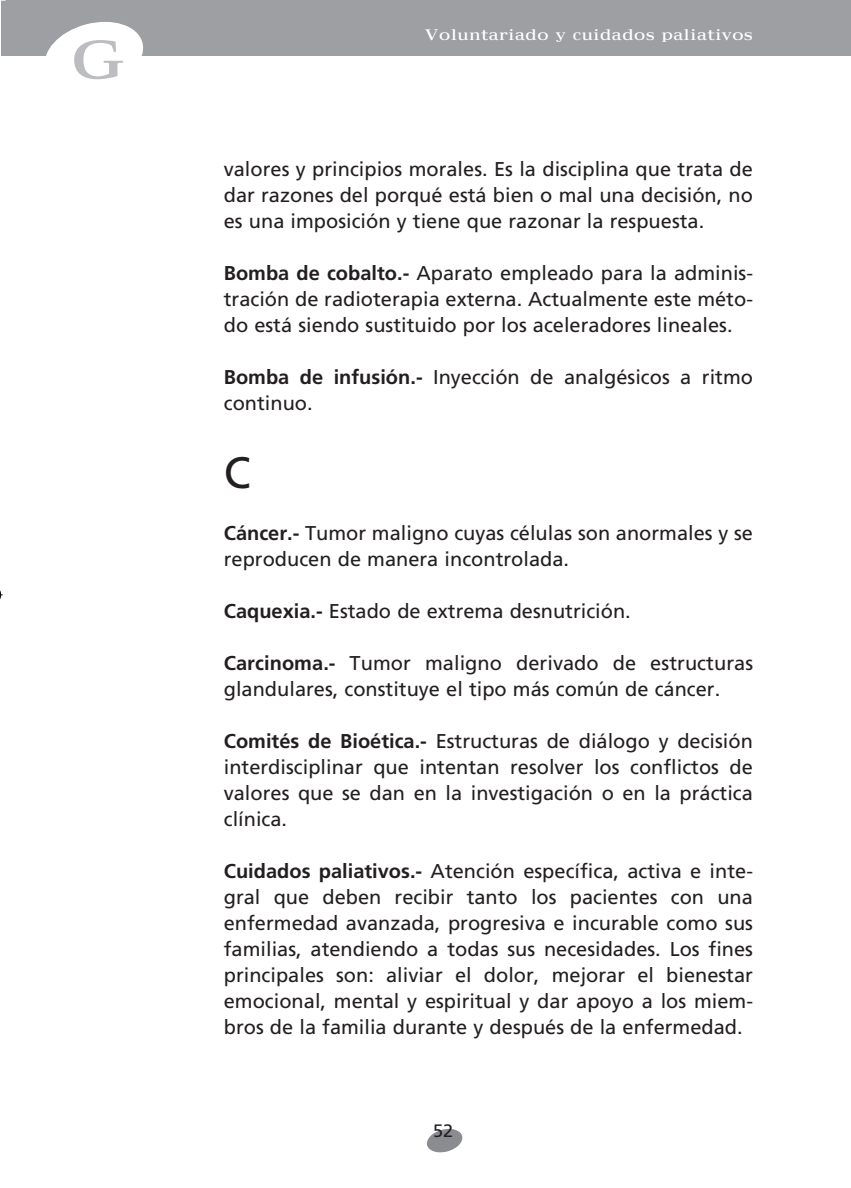
<style>
.page{position:relative;width:851px;height:1188px;background:#fff}
.page>*{position:absolute;margin:0;border:0;box-sizing:border-box;transform-origin:0 0}
.t1{font:50px "Maximus";color:#bcbdc0}
.t2{font:44px "Frutiger";color:#231f20}
.t3{font:20px/26px "Frutiger";color:#231f20;text-align:justify}
.t4{font:18px "Frutiger";color:#231f20}
.t5{font:14px "Maximus";color:#fff}
.s1{font-weight:700}
</style>
<div class="page">
<div style="left:1px;top:0;width:850px;height:56px;background:#9d9fa2"></div>
<svg style="left:427px;top:1129px;width:36px;height:24px"></svg>
<svg style="left:46px;top:22px;width:97px;height:34px"></svg>
<svg style="left:0;top:590px;width:3px;height:10px"></svg>
<h1 class="t1" style="left:70px;top:21px;width:58px">G</h1>
<p class="t5" style="left:424px;top:24px;width:330px">voluntariado y cuidados paliativos</p>
<p class="t3" style="left:224px;top:155px;width:530px">valores y principios morales. Es la disciplina que trata de dar razones del porqué está bien o mal una decisión, no es una imposición y tiene que razonar la respuesta.</p>
<p class="t3" style="left:224px;top:259px;width:530px"><span class="s1">Bomba de cobalto.-</span> Aparato empleado para la adminis&shy;tración de radioterapia externa. Actualmente este méto&shy;do está siendo sustituido por los aceleradores lineales.</p>
<p class="t3" style="left:224px;top:363px;width:530px"><span class="s1">Bomba de infusión.-</span> Inyección de analgésicos a ritmo continuo.</p>
<h2 class="t2" style="left:224px;top:446px;width:28px">C</h2>
<p class="t3" style="left:224px;top:519px;width:530px"><span class="s1">Cáncer.-</span> Tumor maligno cuyas células son anormales y se reproducen de manera incontrolada.</p>
<p class="t3" style="left:224px;top:597px;width:408px"><span class="s1">Caquexia.-</span> Estado de extrema desnutrición.</p>
<p class="t3" style="left:224px;top:649px;width:531px"><span class="s1">Carcinoma.-</span> Tumor maligno derivado de estructuras glandulares, constituye el tipo más común de cáncer.</p>
<p class="t3" style="left:224px;top:727px;width:530px"><span class="s1">Comités de Bioética.-</span> Estructuras de diálogo y decisión interdisciplinar que intentan resolver los conflictos de valores que se dan en la investigación o en la práctica clínica.</p>
<p class="t3" style="left:224px;top:857px;width:530px"><span class="s1">Cuidados paliativos.-</span> Atención específica, activa e inte&shy;gral que deben recibir tanto los pacientes con una enfermedad avanzada, progresiva e incurable como sus familias, atendiendo a todas sus necesidades. Los fines principales son: aliviar el dolor, mejorar el bienestar emocional, mental y espiritual y dar apoyo a los miem&shy;bros de la familia durante y después de la enfermedad.</p>
<p class="t4" style="left:433px;top:1120px;width:22px">52</p>
</div>
